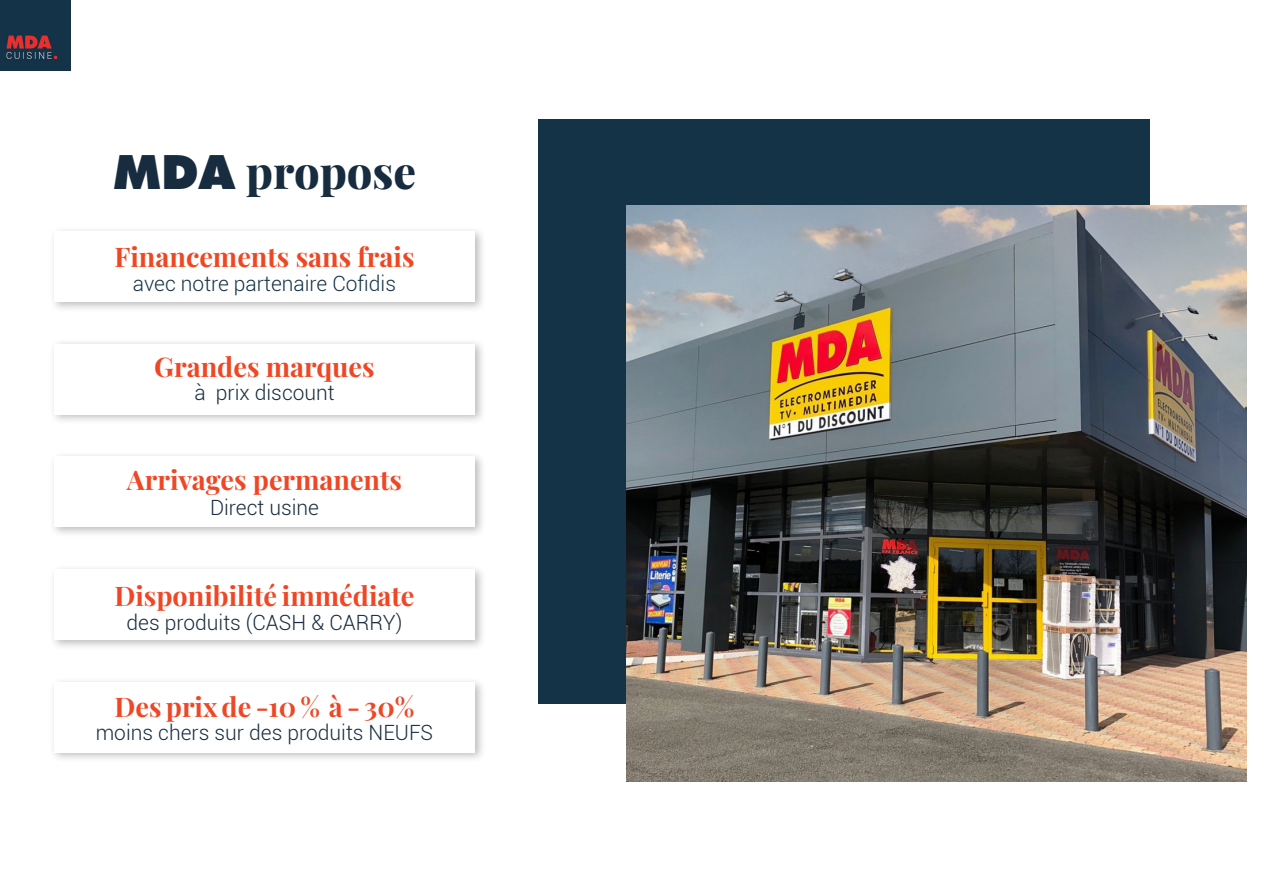
<style>
.page{position:relative;width:1263px;height:893px;background:#fff}
.page>*{position:absolute;margin:0;border:0;box-sizing:border-box;transform-origin:0 0}
.t1{font:45px "Playfair Display";color:#172c3f}
.t2{font:27px "Playfair Display";color:#ef4725}
.t3{font:27px "Playfair Display";color:#ef4722}
.t4{font:300 21px "Roboto";color:#172c3f}
.t5{font:300 21px "Roboto";color:#153347}
.s1{font-family:"Futura Std";font-weight:800}
</style>
<div class="page">
<div style="left:538px;top:119px;width:612px;height:585px;background:#143347"></div>
<img style="left:627px;top:206px;width:620px;height:576px">
<div style="left:49px;top:226px;width:437px;height:86px;background:#231f20;opacity:.3"></div>
<div style="left:54px;top:231px;width:421px;height:70px;background:#fff"></div>
<div style="left:49px;top:339px;width:437px;height:86px;background:#231f20;opacity:.3"></div>
<div style="left:54px;top:344px;width:421px;height:70px;background:#fff"></div>
<div style="left:49px;top:451px;width:437px;height:87px;background:#231f20;opacity:.3"></div>
<div style="left:54px;top:457px;width:421px;height:70px;background:#fff"></div>
<div style="left:49px;top:564px;width:437px;height:86px;background:#231f20;opacity:.3"></div>
<div style="left:54px;top:569px;width:421px;height:70px;background:#fff"></div>
<div style="left:49px;top:677px;width:437px;height:86px;background:#231f20;opacity:.3"></div>
<div style="left:54px;top:682px;width:421px;height:70px;background:#fff"></div>
<img style="left:0;top:0;width:70px;height:70px">
<p class="t1" style="left:113px;top:137px;width:305px"><span class="s1">MDA</span> propose</p>
<p class="t3" style="left:114px;top:235px;width:302px">Financements sans frais</p>
<p class="t5" style="left:133px;top:269px;width:265px">avec notre partenaire Cofidis</p>
<p class="t2" style="left:154px;top:345px;width:222px">Grandes marques</p>
<p class="t4" style="left:194px;top:378px;width:142px">à prix discount</p>
<p class="t2" style="left:127px;top:458px;width:277px">Arrivages permanents</p>
<p class="t4" style="left:210px;top:493px;width:111px">Direct usine</p>
<p class="t2" style="left:114px;top:575px;width:302px">Disponibilité immédiate</p>
<p class="t4" style="left:127px;top:608px;width:277px">des produits (CASH &amp; CARRY)</p>
<p class="t2" style="left:114px;top:685px;width:302px">Des prix de -10 % à - 30%</p>
<p class="t4" style="left:96px;top:718px;width:339px">moins chers sur des produits NEUFS</p>
</div>
